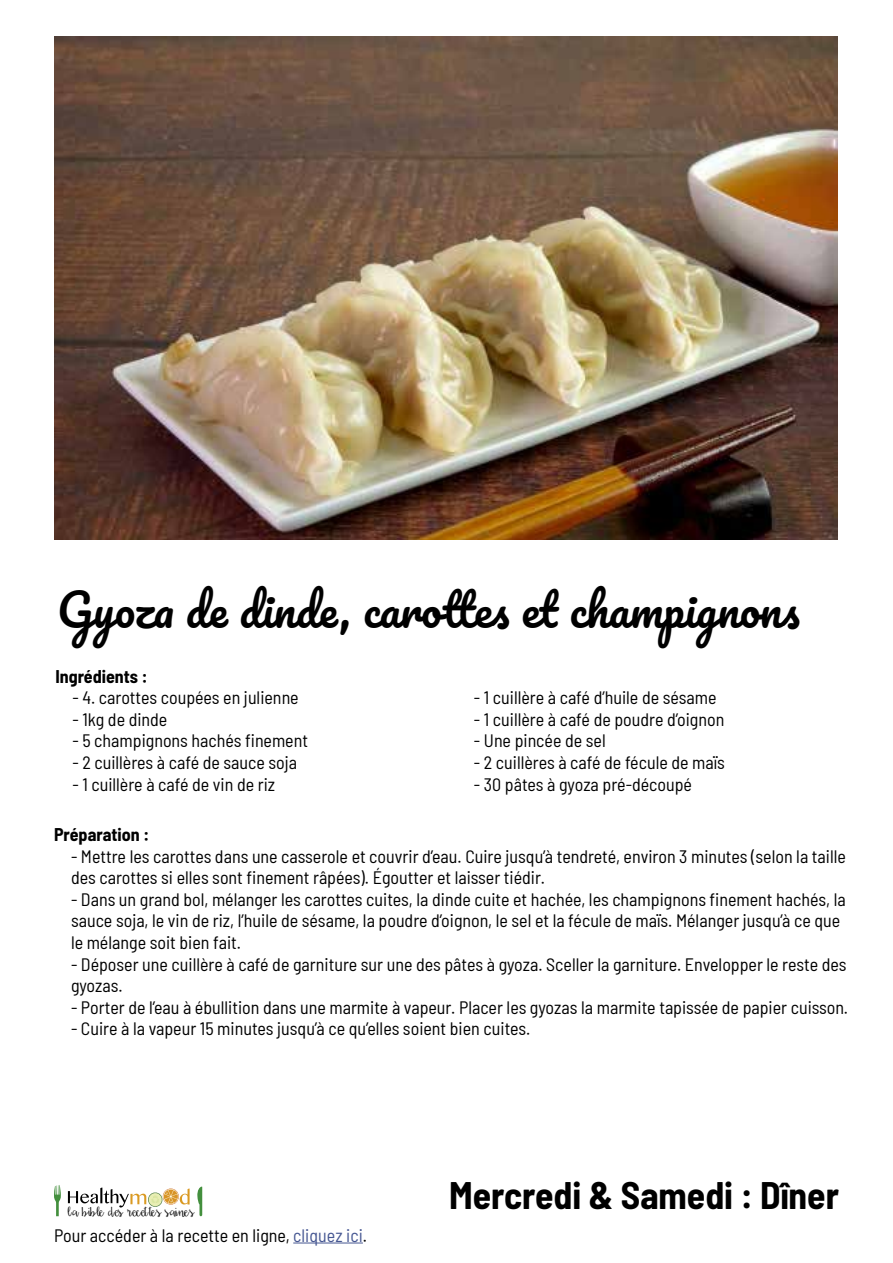
<style>
.page{position:relative;width:893px;height:1263px;background:#fff}
.page>*{position:absolute;margin:0;border:0;box-sizing:border-box;transform-origin:0 0}
.t1{font:45px "Pacifico";color:#000}
.t2{font:700 semi-condensed 37.5px "Barlow";color:#000}
.t3{font:semi-condensed 18px/21.6px "Barlow";color:#000}
.t4{font:700 semi-condensed 18px "Barlow";color:#000}
.t5{font:13.8px "Daydreamer";color:#000}
.s1{color:#465792}
</style>
<div class="page">
<svg style="left:54px;top:1185px;width:7px;height:31px"></svg>
<svg style="left:68px;top:1187px;width:122px;height:20px"></svg>
<svg style="left:197px;top:1186px;width:5px;height:30px"></svg>
<hr style="left:293px;top:1242px;width:70px;height:1px;background:#465792">
<img style="left:54px;top:36px;width:784px;height:503px">
<h1 class="t1" style="left:57px;top:586px;width:745px">Gyoza de dinde, carottes et champignons</h1>
<p class="t4" style="left:55px;top:663px;width:94px">Ingrédients :</p>
<p class="t3" style="left:72px;top:686px;width:228px">- 4. carottes coupées en julienne</p>
<p class="t3" style="left:72px;top:707px;width:96px">- 1kg de dinde</p>
<p class="t3" style="left:72px;top:729px;width:237px">- 5 champignons hachés finement</p>
<p class="t3" style="left:72px;top:750px;width:226px">- 2 cuillères à café de sauce soja</p>
<p class="t3" style="left:72px;top:772px;width:204px">- 1 cuillère à café de vin de riz</p>
<p class="t3" style="left:474px;top:686px;width:244px">- 1 cuillère à café d’huile de sésame</p>
<p class="t3" style="left:474px;top:707px;width:252px">- 1 cuillère à café de poudre d’oignon</p>
<p class="t3" style="left:474px;top:729px;width:133px">- Une pincée de sel</p>
<p class="t3" style="left:474px;top:750px;width:253px">- 2 cuillères à café de fécule de maïs</p>
<p class="t3" style="left:474px;top:772px;width:220px">- 30 pâtes à gyoza pré-découpé</p>
<p class="t4" style="left:54px;top:821px;width:97px">Préparation :</p>
<p class="t3" style="left:71px;top:844px;width:776px">- Mettre les carottes dans une casserole et couvrir d’eau. Cuire jusqu’à tendreté, environ 3 minutes (selon la taille des carottes si elles sont finement râpées). Égoutter et laisser tiédir.</p>
<p class="t3" style="left:71px;top:887px;width:776px">- Dans un grand bol, mélanger les carottes cuites, la dinde cuite et hachée, les champignons finement hachés, la sauce soja, le vin de riz, l’huile de sésame, la poudre d’oignon, le sel et la fécule de maïs. Mélanger jusqu’à ce que le mélange soit bien fait.</p>
<p class="t3" style="left:71px;top:952px;width:777px">- Déposer une cuillère à café de garniture sur une des pâtes à gyoza. Sceller la garniture. Envelopper le reste des gyozas.</p>
<p class="t3" style="left:71px;top:995px;width:779px">- Porter de l’eau à ébullition dans une marmite à vapeur. Placer les gyozas la marmite tapissée de papier cuisson.</p>
<p class="t3" style="left:71px;top:1017px;width:461px">- Cuire à la vapeur 15 minutes jusqu’à ce qu’elles soient bien cuites.</p>
<p class="t5" style="left:68px;top:1204px;width:128px">la bible des recettes saines</p>
<p class="t3" style="left:54px;top:1223px;width:315px">Pour accéder à la recette en ligne, <span class="s1">cliquez ici</span>.</p>
<h2 class="t2" style="left:449px;top:1168px;width:391px">Mercredi &amp; Samedi : Dîner</h2>
</div>
